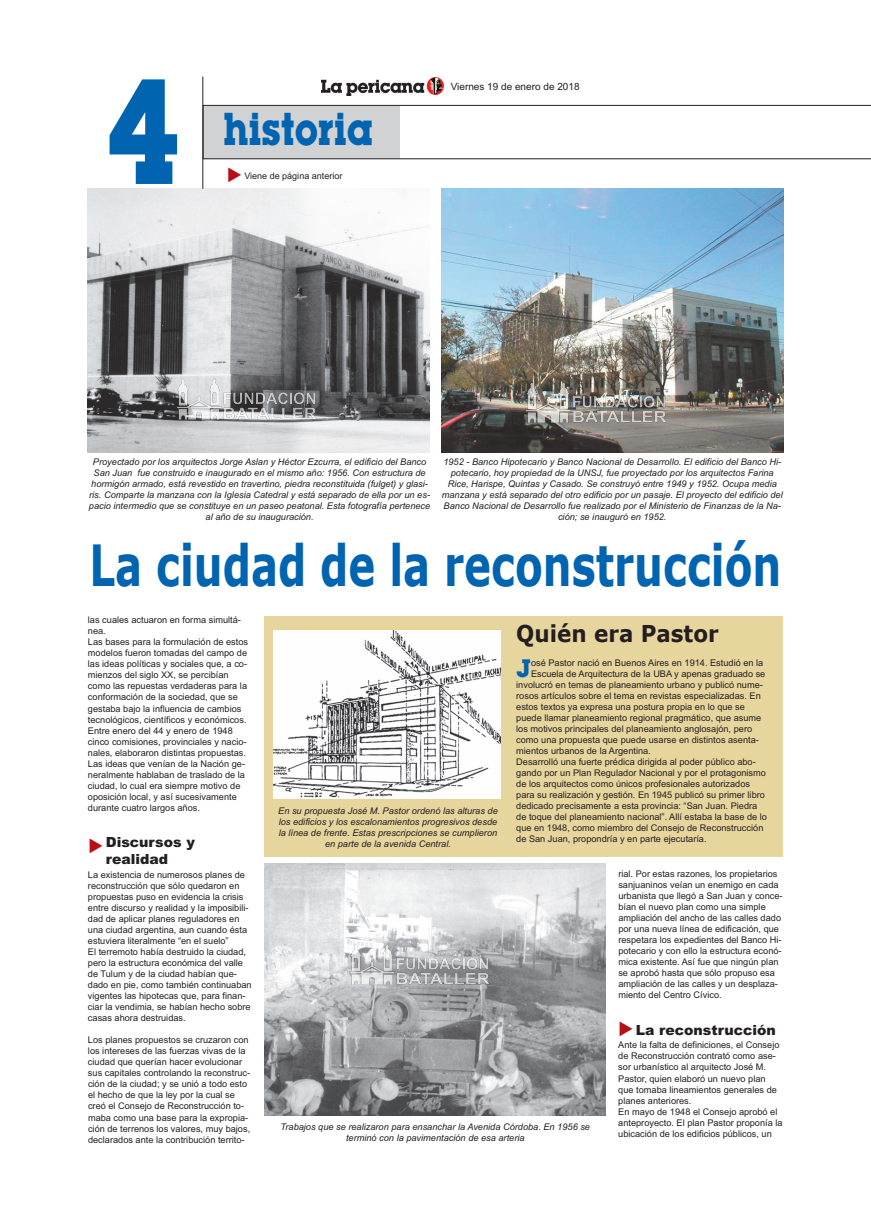
<style>
.page{position:relative;width:871px;height:1219px;background:#fff}
.page>*{position:absolute;margin:0;border:0;box-sizing:border-box;transform-origin:0 0}
.t1{font:700 131.1px "Lubalin";color:#0164b1;scale:.78 1}
.t2{font:700 56.6px "Verdana";color:#0164b1;scale:.72 1}
.t3{font:700 40.4px "Lubalin";color:#0164b1;scale:.83 1}
.t4{font:700 23.2px "Verdana";color:#231f20;scale:.93 1}
.t5{font:700 22.1px "Lubalin";color:#0164b1}
.t6{font:900 14px/16.8px "Arial";color:#231f20}
.t7{font:10px "Arial";color:#231f20}
.t8{font:9.2px/11px "Arial";color:#231f20}
.t9{font:italic 9.2px/11px "Arial";color:#231f20;text-align:center}
.t10{font:9px "Arial";color:#231f20}
</style>
<div class="page">
<img style="left:441px;top:189px;width:341px;height:263px">
<img style="left:88px;top:189px;width:341px;height:264px">
<div style="left:265px;top:616px;width:517px;height:241px;background:#e7d59e"></div>
<svg style="left:203px;top:105px;width:667px;height:54px"></svg>
<img style="left:321px;top:77px;width:122px;height:18px">
<hr style="left:202px;top:77px;width:1px;height:112px;background:#231f20">
<img style="left:273px;top:631px;width:227px;height:167px">
<img style="left:265px;top:864px;width:340px;height:252px">
<img style="left:347px;top:942px;width:147px;height:45px">
<img style="left:174px;top:377px;width:147px;height:45px">
<img style="left:523px;top:381px;width:147px;height:45px">
<h1 class="t1" style="left:106px;top:62px;width:96px">4</h1>
<h3 class="t3" style="left:223px;top:108px;width:181px">historia</h3>
<p class="t10" style="left:244px;top:171px;width:99px">Viene de página anterior</p>
<p class="t7" style="left:450px;top:81px;width:130px">Viernes 19 de enero de 2018</p>
<p class="t9" style="left:89px;top:456px;width:343px">Proyectado por los arquitectos Jorge Aslan y Héctor Ezcurra, el edificio del Banco San Juan fue construido e inaugurado en el mismo año: 1956. Con estructura de hormigón armado, está revestido en travertino, piedra reconstituida (fulget) y glasi&shy;ris. Comparte la manzana con la Iglesia Catedral y está separado de ella por un es&shy;pacio intermedio que se constituye en un paseo peatonal. Esta fotografía pertenece al año de su inauguración.</p>
<p class="t9" style="left:441px;top:456px;width:342px">1952 - Banco Hipotecario y Banco Nacional de Desarrollo. El edificio del Banco Hi&shy;potecario, hoy propiedad de la UNSJ, fue proyectado por los arquitectos Farina Rice, Harispe, Quintas y Casado. Se construyó entre 1949 y 1952. Ocupa media manzana y está separado del otro edificio por un pasaje. El proyecto del edificio del Banco Nacional de Desarrollo fue realizado por el Ministerio de Finanzas de la Na&shy;ción; se inauguró en 1952.</p>
<h2 class="t2" style="left:89px;top:529px;width:962px">La ciudad de la reconstrucción</h2>
<p class="t8" style="left:88px;top:614px;width:162px">las cuales actuaron en forma simultá&shy;nea.<br>Las bases para la formulación de estos modelos fueron tomadas del campo de las ideas políticas y sociales que, a co&shy;mienzos del siglo XX, se percibían como las repuestas verdaderas para la conformación de la sociedad, que se gestaba bajo la influencia de cambios tecnológicos, científicos y económicos.<br>Entre enero del 44 y enero de 1948 cinco comisiones, provinciales y nacio&shy;nales, elaboraron distintas propuestas.<br>Las ideas que venían de la Nación ge&shy;neralmente hablaban de traslado de la ciudad, lo cual era siempre motivo de oposición local, y así sucesivamente durante cuatro largos años.</p>
<h3 class="t6" style="left:106px;top:834px;width:91px">Discursos y realidad</h3>
<p class="t8" style="left:88px;top:869px;width:165px">La existencia de numerosos planes de reconstrucción que sólo quedaron en propuestas puso en evidencia la crisis entre discurso y realidad y la imposibili&shy;dad de aplicar planes reguladores en una ciudad argentina, aun cuando ésta estuviera literalmente “en el suelo”<br>El terremoto había destruido la ciudad, pero la estructura económica del valle de Tulum y de la ciudad habían que&shy;dado en pie, como también continuaban vigentes las hipotecas que, para finan&shy;ciar la vendimia, se habían hecho sobre casas ahora destruidas.</p>
<p class="t8" style="left:88px;top:1034px;width:164px">Los planes propuestos se cruzaron con los intereses de las fuerzas vivas de la ciudad que querían hacer evolucionar sus capitales controlando la reconstruc&shy;ción de la ciudad; y se unió a todo esto el hecho de que la ley por la cual se creó el Consejo de Reconstrucción to&shy;maba como una base para la expropia&shy;ción de terrenos los valores, muy bajos, declarados ante la contribución territo-</p>
<p class="t9" style="left:278px;top:805px;width:221px">En su propuesta José M. Pastor ordenó las alturas de los edificios y los escalonamientos progresivos desde la línea de frente. Estas prescripciones se cumplieron en parte de la avenida Central.</p>
<h3 class="t4" style="left:516px;top:619px;width:219px">Quién era Pastor</h3>
<h3 class="t5" style="left:516px;top:656px;width:16px">J</h3>
<p class="t8" style="left:531px;top:657px;width:234px">osé Pastor nació en Buenos Aires en 1914. Estudió en la</p>
<p class="t8" style="left:531px;top:668px;width:236px">Escuela de Arquitectura de la UBA y apenas graduado se</p>
<p class="t8" style="left:516px;top:679px;width:248px">involucró en temas de planeamiento urbano y publicó nume-</p>
<p class="t8" style="left:516px;top:690px;width:246px">rosos artículos sobre el tema en revistas especializadas. En</p>
<p class="t8" style="left:516px;top:701px;width:230px">estos textos ya expresa una postura propia en lo que se</p>
<p class="t8" style="left:516px;top:712px;width:246px">puede llamar planeamiento regional pragmático, que asume</p>
<p class="t8" style="left:516px;top:723px;width:237px">los motivos principales del planeamiento anglosajón, pero</p>
<p class="t8" style="left:516px;top:734px;width:244px">como una propuesta que puede usarse en distintos asenta-</p>
<p class="t8" style="left:516px;top:745px;width:136px">mientos urbanos de la Argentina.</p>
<p class="t8" style="left:516px;top:756px;width:241px">Desarrolló una fuerte prédica dirigida al poder público abo-</p>
<p class="t8" style="left:516px;top:767px;width:251px">gando por un Plan Regulador Nacional y por el protagonismo</p>
<p class="t8" style="left:516px;top:778px;width:235px">de los arquitectos como únicos profesionales autorizados</p>
<p class="t8" style="left:516px;top:789px;width:250px">para su realización y gestión. En 1945 publicó su primer libro</p>
<p class="t8" style="left:516px;top:800px;width:242px">dedicado precisamente a esta provincia: “San Juan. Piedra</p>
<p class="t8" style="left:516px;top:811px;width:252px">de toque del planeamiento nacional”. Allí estaba la base de lo</p>
<p class="t8" style="left:516px;top:822px;width:249px">que en 1948, como miembro del Consejo de Reconstrucción</p>
<p class="t8" style="left:516px;top:833px;width:192px">de San Juan, propondría y en parte ejecutaría.</p>
<p class="t9" style="left:280px;top:1121px;width:311px">Trabajos que se realizaron para ensanchar la Avenida Córdoba. En 1956 se terminó con la pavimentación de esa arteria</p>
<p class="t8" style="left:618px;top:868px;width:166px">rial. Por estas razones, los propietarios sanjuaninos veían un enemigo en cada urbanista que llegó a San Juan y conce&shy;bían el nuevo plan como una simple ampliación del ancho de las calles dado por una nueva línea de edificación, que respetara los expedientes del Banco Hi&shy;potecario y con ello la estructura econó&shy;mica existente. Así fue que ningún plan se aprobó hasta que sólo propuso esa ampliación de las calles y un desplaza&shy;miento del Centro Cívico.</p>
<h3 class="t6" style="left:635px;top:1022px;width:141px">La reconstrucción</h3>
<p class="t8" style="left:618px;top:1040px;width:166px">Ante la falta de definiciones, el Consejo de Reconstrucción contrató como ase&shy;sor urbanístico al arquitecto José M.<br>Pastor, quien elaboró un nuevo plan que tomaba lineamientos generales de planes anteriores.<br>En mayo de 1948 el Consejo aprobó el anteproyecto. El plan Pastor proponía la ubicación de los edificios públicos, un</p>
</div>
